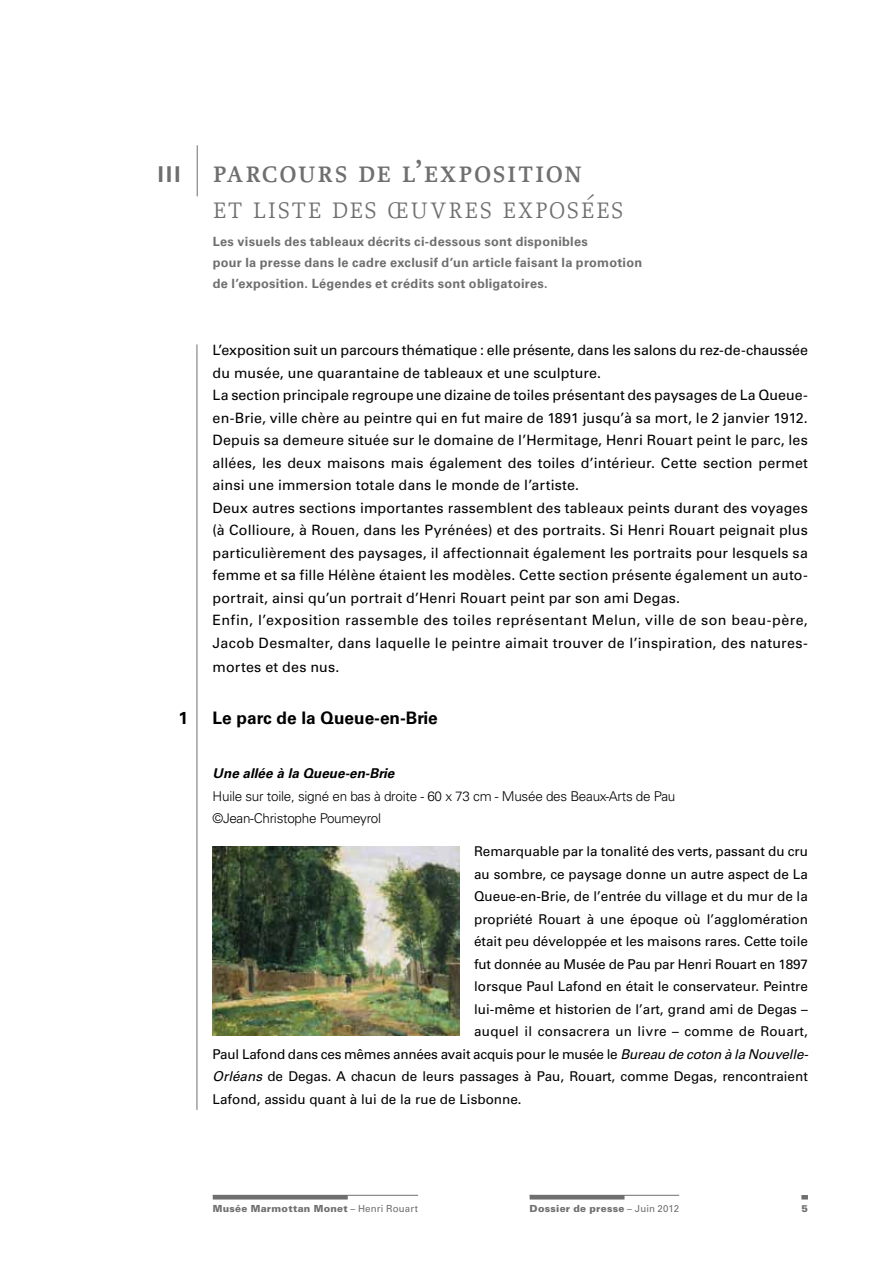
<style>
.page{position:relative;width:893px;height:1263px;background:#fff}
.page>*{position:absolute;margin:0;border:0;box-sizing:border-box;transform-origin:0 0}
.t1{font:33px "Proforma Light SC";letter-spacing:.06em;color:#706f6f}
.t2{font:33px "Proforma Medium SC";letter-spacing:.055em;color:#706f6f}
.t3{font:700 21.75px "Univers";color:#706f6f}
.t4{font:700 17.25px "Univers";color:#000}
.t5{font:14.25px/22.5px "Univers";letter-spacing:.01em;color:#000}
.t6{font:13.5px "Univers";color:#000}
.t7{font:300 13.5px/22.5px "Univers";letter-spacing:-.02em;color:#000}
.t8{font:13.5px "Univers";letter-spacing:.02em;color:#000}
.t9{font:italic 700 13.5px "Univers";color:#000}
.t10{font:700 12.75px/21px "Univers";letter-spacing:.02em;color:#706f6f}
.t11{font:900 9.75px "Univers";letter-spacing:.03em;color:#706f6f}
.s1{font-style:italic}
.s2{font-weight:400}
</style>
<div class="page">
<hr style="left:213px;top:1195px;width:205px;height:1px;background:#706f6f">
<hr style="left:213px;top:1195px;width:135px;height:4px;background:#706f6f">
<hr style="left:530px;top:1195px;width:149px;height:1px;background:#706f6f">
<hr style="left:530px;top:1195px;width:94px;height:4px;background:#706f6f">
<svg style="left:801px;top:1195px;width:7px;height:4px"></svg>
<hr style="left:197px;top:145px;width:1px;height:51px;background:#706f6f">
<hr style="left:197px;top:344px;width:1px;height:766px;background:#706f6f">
<img style="left:213px;top:846px;width:246px;height:190px">
<h2 class="t3" style="left:158px;top:162px;width:24px">III</h2>
<h1 class="t2" style="left:213px;top:151px;width:371px">parcours de l’exposition</h1>
<h1 class="t1" style="left:213px;top:187px;width:412px">et liste des œuvres exposées</h1>
<p class="t10" style="left:213px;top:232px;width:431px">Les visuels des tableaux décrits ci-dessous sont disponibles<br>pour la presse dans le cadre exclusif d’un article faisant la promotion de l’exposition. Légendes et crédits sont obligatoires.</p>
<p class="t5" style="left:213px;top:339px;width:597px">L’exposition suit un parcours thématique : elle présente, dans les salons du rez-de-chaussée du musée, une quarantaine de tableaux et une sculpture.<br>La section principale regroupe une dizaine de toiles présentant des paysages de La Queue&shy;en-Brie, ville chère au peintre qui en fut maire de 1891 jusqu’à sa mort, le 2 janvier 1912.<br>Depuis sa demeure située sur le domaine de l’Hermitage, Henri Rouart peint le parc, les allées, les deux maisons mais également des toiles d’intérieur. Cette section permet ainsi une immersion totale dans le monde de l’artiste.<br>Deux autres sections importantes rassemblent des tableaux peints durant des voyages (à Collioure, à Rouen, dans les Pyrénées) et des portraits. Si Henri Rouart peignait plus particulièrement des paysages, il affectionnait également les portraits pour lesquels sa femme et sa fille Hélène étaient les modèles. Cette section présente également un auto&shy;portrait, ainsi qu’un portrait d’Henri Rouart peint par son ami Degas.<br>Enfin, l’exposition rassemble des toiles représentant Melun, ville de son beau-père, Jacob Desmalter, dans laquelle le peintre aimait trouver de l’inspiration, des natures-</p>
<p class="t5" style="left:213px;top:655px;width:128px">mortes et des nus.</p>
<p class="t4" style="left:179px;top:708px;width:11px">1</p>
<p class="t4" style="left:213px;top:708px;width:227px">Le parc de la Queue-en-Brie</p>
<p class="t9" style="left:213px;top:765px;width:183px">Une allée à la Queue-en-Brie</p>
<p class="t7" style="left:213px;top:785px;width:464px">Huile sur toile, signé en bas à droite - 60 x 73 cm - Musée des Beaux-Arts de Pau ©Jean-Christophe Poumeyrol</p>
<p class="t6" style="left:474px;top:843px;width:335px">Remarquable par la tonalité des verts, passant du cru</p>
<p class="t6" style="left:474px;top:866px;width:335px">au sombre, ce paysage donne un autre aspect de La</p>
<p class="t6" style="left:474px;top:888px;width:335px">Queue-en-Brie, de l’entrée du village et du mur de la</p>
<p class="t6" style="left:474px;top:911px;width:335px">propriété Rouart à une époque où l’agglomération</p>
<p class="t6" style="left:474px;top:933px;width:335px">était peu développée et les maisons rares. Cette toile</p>
<p class="t6" style="left:474px;top:956px;width:335px">fut donnée au Musée de Pau par Henri Rouart en 1897</p>
<p class="t6" style="left:474px;top:978px;width:335px">lorsque Paul Lafond en était le conservateur. Peintre</p>
<p class="t6" style="left:474px;top:1001px;width:335px">lui-même et historien de l’art, grand ami de Degas –</p>
<p class="t8" style="left:474px;top:1023px;width:335px">auquel il consacrera un livre – comme de Rouart,</p>
<p class="t6" style="left:213px;top:1046px;width:597px">Paul Lafond dans ces mêmes années avait acquis pour le musée le <span class="s1">Bureau de coton à la Nouvelle-</span></p>
<p class="t6" style="left:213px;top:1068px;width:597px"><span class="s1">Orléans</span> de Degas. A chacun de leurs passages à Pau, Rouart, comme Degas, rencontraient</p>
<p class="t6" style="left:213px;top:1091px;width:311px">Lafond, assidu quant à lui de la rue de Lisbonne.</p>
<p class="t11" style="left:213px;top:1202px;width:207px">Musée Marmottan Monet <span class="s2">– Henri Rouart</span></p>
<p class="t11" style="left:530px;top:1202px;width:151px">Dossier de presse <span class="s2">– Juin 2012</span></p>
<p class="t11" style="left:801px;top:1202px;width:8px">5</p>
</div>
